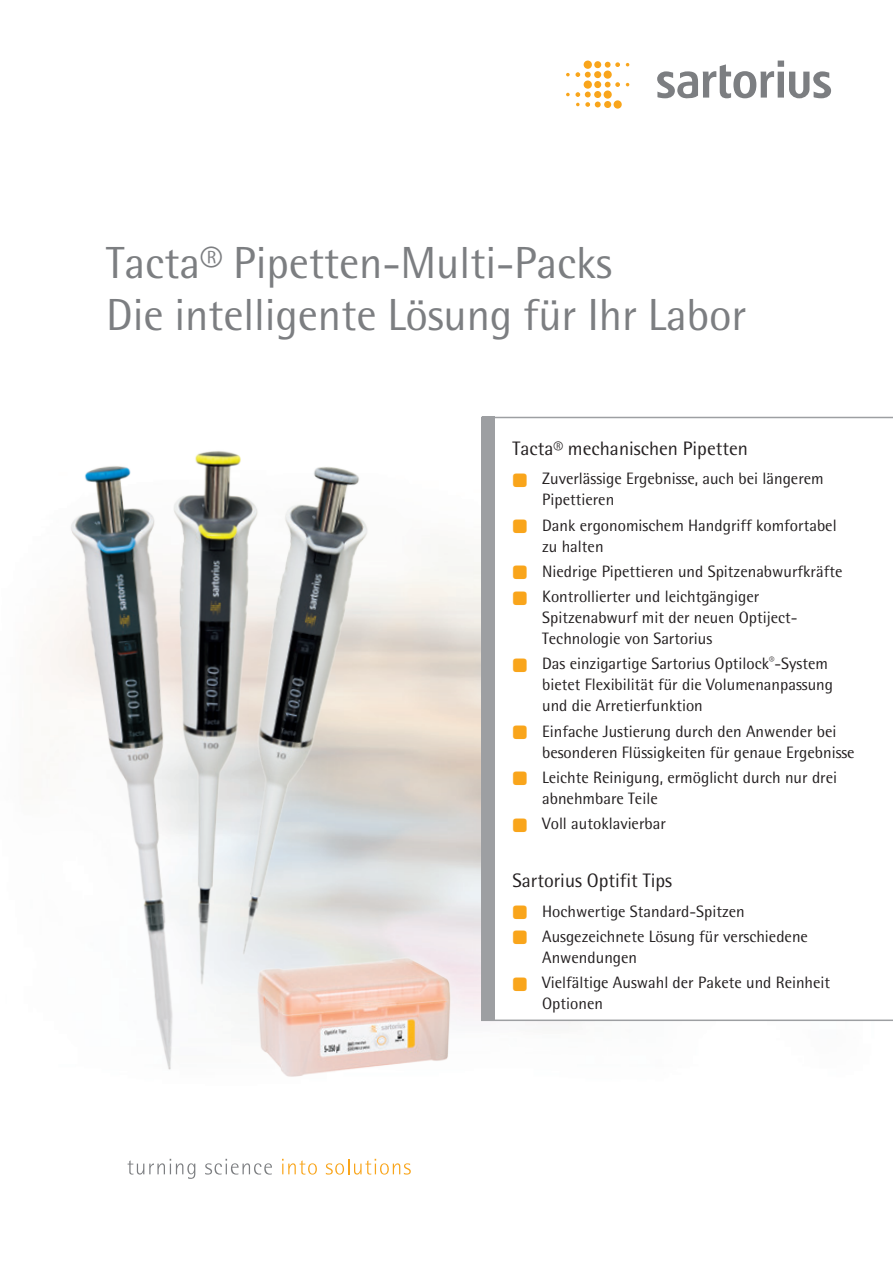
<style>
.page{position:relative;width:893px;height:1263px;background:#fff}
.page>*{position:absolute;margin:0;border:0;box-sizing:border-box;transform-origin:0 0}
.t1{font:45px/52.5px "Sartorius Rotis Sans 2013";letter-spacing:-.005em;color:#7c7e81}
.t2{font:19.5px "Sartorius Rotis Sans 2013";color:#231f20}
.t3{font:16.5px/21px "Sartorius Rotis Sans 2013";color:#231f20}
</style>
<div class="page">
<svg style="left:128px;top:1159px;width:67px;height:20px"></svg>
<svg style="left:205px;top:1159px;width:67px;height:15px"></svg>
<svg style="left:282px;top:1159px;width:35px;height:15px"></svg>
<svg style="left:326px;top:1159px;width:85px;height:15px"></svg>
<div style="left:584px;top:61px;width:8px;height:8px;background:#f9a51b;border-radius:50%"></div>
<svg style="left:614px;top:100px;width:8px;height:9px"></svg>
<svg style="left:566px;top:62px;width:54px;height:45px"></svg>
<svg style="left:657px;top:61px;width:174px;height:38px"></svg>
<img style="left:260px;top:1013px;width:213px;height:64px">
<img style="left:249px;top:467px;width:232px;height:546px">
<img style="left:45px;top:451px;width:204px;height:619px">
<svg style="left:481px;top:417px;width:412px;height:604px"></svg>
<div style="left:482px;top:417px;width:12px;height:604px;background:#9d9fa2"></div>
<h1 class="t1" style="left:106px;top:236px;width:642px">Tacta® Pipetten-Multi-Packs<br>Die intelligente Lösung für Ihr Labor</h1>
<p class="t2" style="left:512px;top:437px;width:237px">Tacta® mechanischen Pipetten</p>
<p class="t3" style="left:542px;top:468px;width:283px;text-indent:-30px"><sub>⹅</sub> Zuverlässige Ergebnisse, auch bei längerem<br>Pipettieren</p>
<p class="t3" style="left:542px;top:514px;width:296px;text-indent:-30px"><sub>⹅</sub> Dank ergonomischem Handgriff komfortabel zu halten</p>
<p class="t3" style="left:512px;top:559px;width:332px;line-height:25.2px"><sub>⹅</sub> Niedrige Pipettieren und Spitzenabwurfkräfte <sub>⹅</sub> Kontrollierter und leichtgängiger</p>
<p class="t3" style="left:542px;top:607px;width:257px">Spitzenabwurf mit der neuen Optiject-<br>Technologie von Sartorius</p>
<p class="t3" style="left:542px;top:653px;width:292px;text-indent:-30px"><sub>⹅</sub> Das einzigartige Sartorius Optilock<sup>®</sup>-System bietet Flexibilität für die Volumenanpassung und die Arretierfunktion</p>
<p class="t3" style="left:542px;top:720px;width:314px;text-indent:-30px"><sub>⹅</sub> Einfache Justierung durch den Anwender bei besonderen Flüssigkeiten für genaue Ergebnisse</p>
<p class="t3" style="left:542px;top:767px;width:296px;text-indent:-30px"><sub>⹅</sub> Leichte Reinigung, ermöglicht durch nur drei abnehmbare Teile</p>
<p class="t3" style="left:512px;top:813px;width:155px"><sub>⹅</sub> Voll autoklavierbar</p>
<p class="t2" style="left:512px;top:869px;width:161px">Sartorius Optifit Tips</p>
<p class="t3" style="left:512px;top:898px;width:297px;line-height:25.2px"><sub>⹅</sub> Hochwertige Standard-Spitzen<br><sub>⹅</sub> Ausgezeichnete Lösung für verschiedene</p>
<p class="t3" style="left:512px;top:944px;width:319px;line-height:25.2px;text-indent:30px">Anwendungen<br><sub>⹅</sub> Vielfältige Auswahl der Pakete und Reinheit</p>
<p class="t3" style="left:542px;top:993px;width:62px">Optionen</p>
</div>
